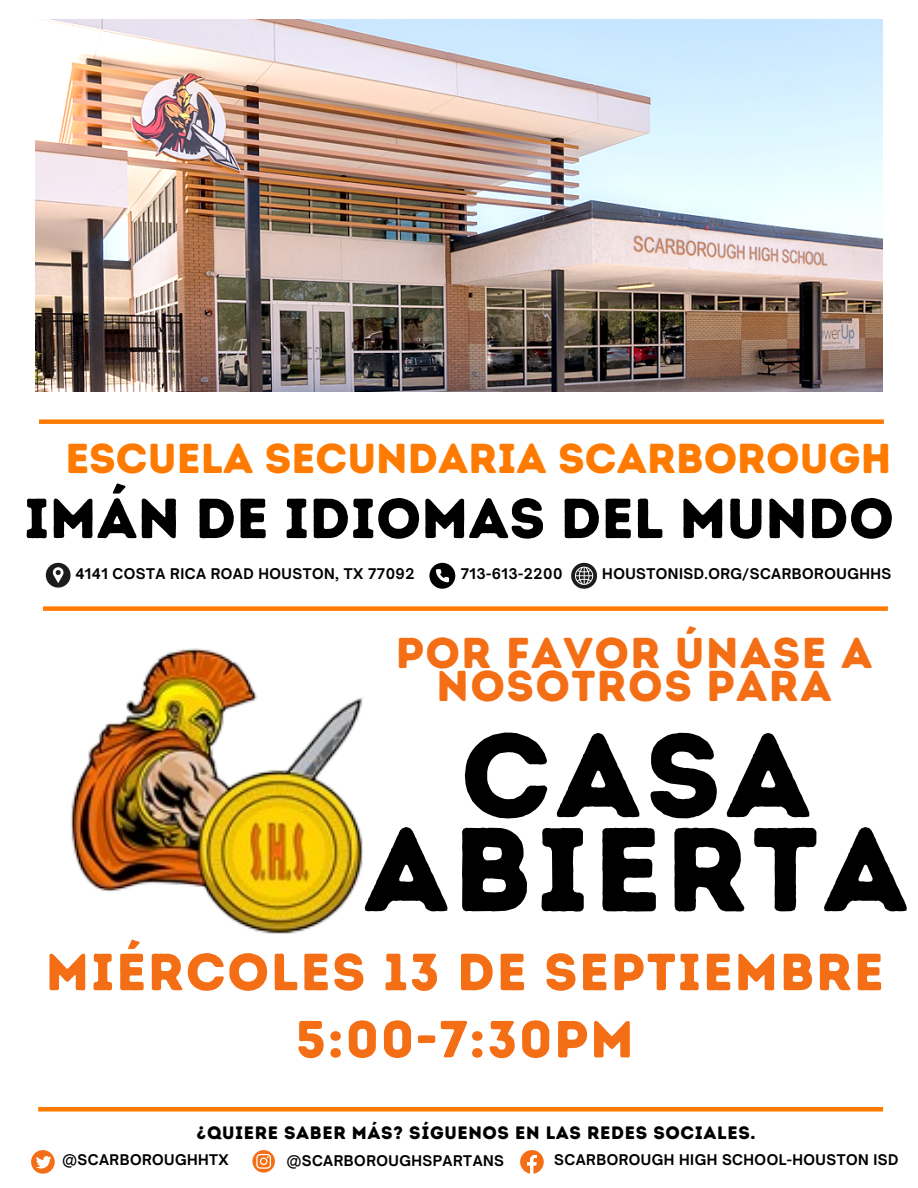
<style>
.page{position:relative;width:918px;height:1188px;background:#fff}
.page>*{position:absolute;margin:0;border:0;box-sizing:border-box;transform-origin:0 0}
.t1{font:118.8px/94.1px "Intro Rust Base";letter-spacing:.035em;color:#000;text-align:center}
.t2{font:56.4px "Intro Rust Base";color:#000}
.t3{font:52.2px "Intro Rust Base";letter-spacing:.035em;color:#f46e16}
.t4{font:43.2px/32.7px "Intro Rust Base";letter-spacing:.035em;color:#f46e16;text-align:center}
.t5{font:41.85px "Intro Rust Base";color:#ff7a00}
.t6{font:18px "Intro Rust Base";letter-spacing:.035em;color:#000}
.t7{font:700 14.1px "Open Sauce One";letter-spacing:.035em;color:#000}
</style>
<div class="page">
<img style="left:35px;top:19px;width:847px;height:372px">
<div style="left:39px;top:419px;width:845px;height:5px;background:#ff7a00"></div>
<div style="left:43px;top:606px;width:845px;height:5px;background:#ff7a00"></div>
<svg style="left:429px;top:563px;width:26px;height:26px"></svg>
<svg style="left:46px;top:563px;width:25px;height:25px"></svg>
<svg style="left:571px;top:563px;width:26px;height:26px"></svg>
<div style="left:38px;top:1107px;width:845px;height:5px;background:#ff7a00"></div>
<svg style="left:31px;top:1150px;width:24px;height:24px"></svg>
<svg style="left:252px;top:1150px;width:23px;height:23px"></svg>
<svg style="left:520px;top:1150px;width:24px;height:24px"></svg>
<img style="left:70px;top:649px;width:294px;height:285px">
<p class="t5" style="left:65px;top:433px;width:828px">ESCUELA SECUNDARIA SCARBOROUGH</p>
<p class="t2" style="left:24px;top:485px;width:872px">IMÁN DE IDIOMAS DEL MUNDO</p>
<p class="t7" style="left:602px;top:565px;width:291px">HOUSTONISD.ORG/SCARBOROUGHHS</p>
<p class="t7" style="left:75px;top:565px;width:341px">4141 COSTA RICA ROAD HOUSTON, TX 77092</p>
<p class="t7" style="left:461px;top:565px;width:103px">713-613-2200</p>
<p class="t4" style="left:396px;top:637px;width:478px">POR FAVOR ÚNASE A<br>NOSOTROS PARA</p>
<p class="t1" style="left:363px;top:728px;width:547px">CASA<br>ABIERTA</p>
<p class="t3" style="left:46px;top:941px;width:840px">MIÉRCOLES 13 DE SEPTIEMBRE</p>
<p class="t3" style="left:296px;top:1008px;width:340px">5:00-7:30PM</p>
<p class="t6" style="left:197px;top:1122px;width:560px">¿QUIERE SABER MÁS? SÍGUENOS EN LAS REDES SOCIALES.</p>
<p class="t7" style="left:62px;top:1151px;width:168px">@SCARBOROUGHHTX</p>
<p class="t7" style="left:287px;top:1152px;width:219px">@SCARBOROUGHSPARTANS</p>
<p class="t7" style="left:554px;top:1151px;width:346px">SCARBOROUGH HIGH SCHOOL-HOUSTON ISD</p>
</div>
